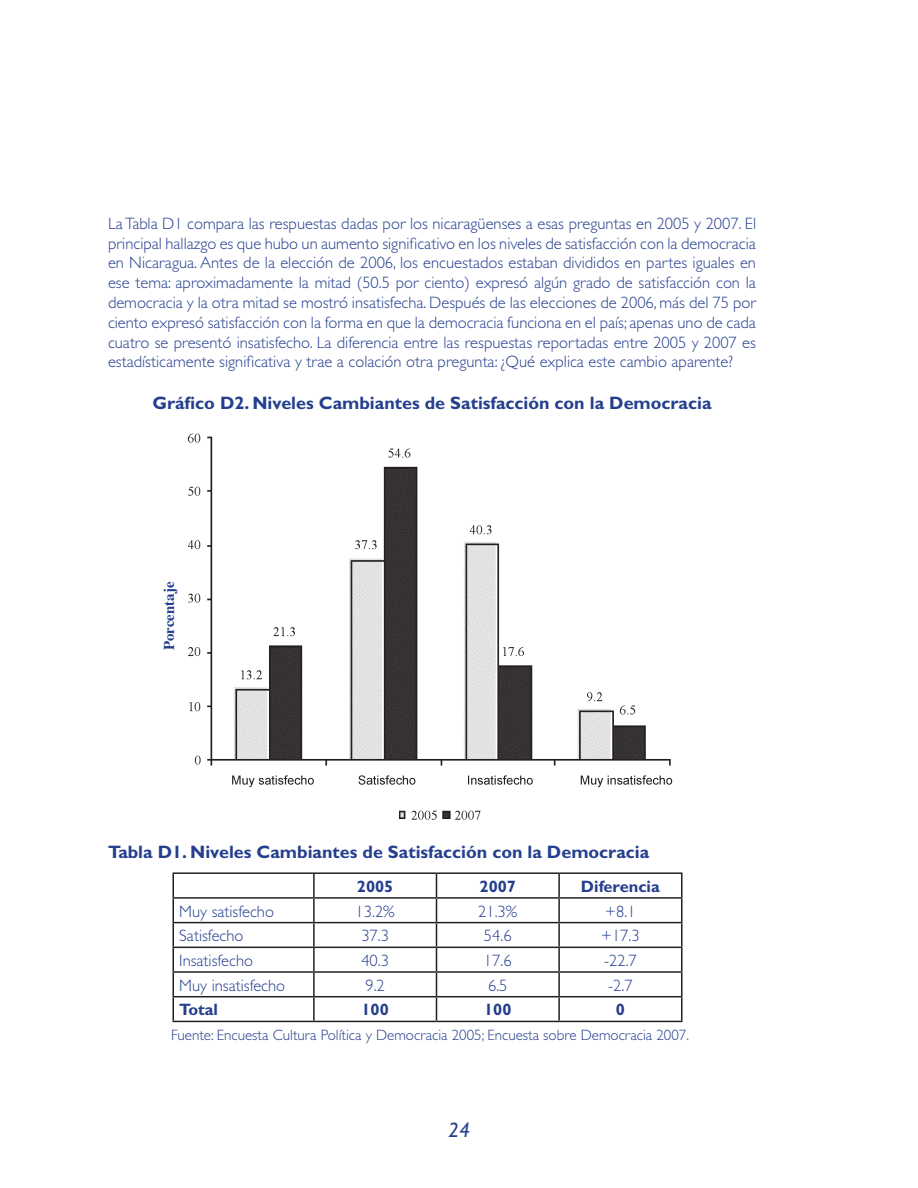
<style>
.page{position:relative;width:918px;height:1188px;background:#fff}
.page>*{position:absolute;margin:0;border:0;box-sizing:border-box;transform-origin:0 0}
.t1{font:italic 21px "Gill Sans";color:#253f8e}
.t2{font:700 18px "Gill Sans";color:#253f8e}
.t3{font:300 16.5px/19.8px "Gill Sans";color:#253f8e;text-align:justify}
.t4{font:700 16.5px "Gill Sans";color:#253f8e}
.t5{font:300 15px "Gill Sans";color:#253f8e}
.t6{font:700 15px "Times";color:#253f8e}
</style>
<div class="page">
<img style="left:188px;top:433px;width:485px;height:387px">
<hr style="left:172px;top:872px;width:142px;height:2px;background:#231f20">
<hr style="left:172px;top:874px;width:2px;height:23px;background:#231f20">
<hr style="left:314px;top:872px;width:122px;height:2px;background:#231f20">
<hr style="left:313px;top:874px;width:2px;height:23px;background:#231f20">
<hr style="left:436px;top:872px;width:123px;height:2px;background:#231f20">
<hr style="left:559px;top:872px;width:123px;height:2px;background:#231f20">
<hr style="left:558px;top:874px;width:2px;height:23px;background:#231f20">
<hr style="left:172px;top:897px;width:142px;height:2px;background:#231f20">
<hr style="left:172px;top:899px;width:2px;height:23px;background:#231f20">
<hr style="left:314px;top:897px;width:122px;height:2px;background:#231f20">
<hr style="left:313px;top:899px;width:2px;height:23px;background:#231f20">
<hr style="left:436px;top:897px;width:123px;height:2px;background:#231f20">
<hr style="left:559px;top:897px;width:123px;height:2px;background:#231f20">
<hr style="left:558px;top:899px;width:2px;height:23px;background:#231f20">
<hr style="left:172px;top:922px;width:142px;height:1px;background:#231f20">
<hr style="left:172px;top:923px;width:2px;height:24px;background:#231f20">
<hr style="left:314px;top:922px;width:122px;height:1px;background:#231f20">
<hr style="left:313px;top:923px;width:2px;height:24px;background:#231f20">
<hr style="left:436px;top:922px;width:123px;height:1px;background:#231f20">
<hr style="left:559px;top:922px;width:123px;height:1px;background:#231f20">
<hr style="left:558px;top:923px;width:2px;height:24px;background:#231f20">
<hr style="left:172px;top:947px;width:142px;height:1px;background:#231f20">
<hr style="left:172px;top:948px;width:2px;height:23px;background:#231f20">
<hr style="left:314px;top:947px;width:122px;height:1px;background:#231f20">
<hr style="left:313px;top:948px;width:2px;height:23px;background:#231f20">
<hr style="left:436px;top:947px;width:123px;height:1px;background:#231f20">
<hr style="left:559px;top:947px;width:123px;height:1px;background:#231f20">
<hr style="left:558px;top:948px;width:2px;height:23px;background:#231f20">
<hr style="left:172px;top:971px;width:142px;height:2px;background:#231f20">
<hr style="left:172px;top:973px;width:2px;height:23px;background:#231f20">
<hr style="left:314px;top:971px;width:122px;height:2px;background:#231f20">
<hr style="left:313px;top:973px;width:2px;height:23px;background:#231f20">
<hr style="left:436px;top:971px;width:123px;height:2px;background:#231f20">
<hr style="left:559px;top:971px;width:123px;height:2px;background:#231f20">
<hr style="left:558px;top:973px;width:2px;height:23px;background:#231f20">
<hr style="left:172px;top:996px;width:142px;height:1px;background:#231f20">
<hr style="left:172px;top:997px;width:2px;height:24px;background:#231f20">
<hr style="left:314px;top:996px;width:122px;height:1px;background:#231f20">
<hr style="left:313px;top:997px;width:2px;height:24px;background:#231f20">
<hr style="left:436px;top:996px;width:123px;height:1px;background:#231f20">
<svg style="left:436px;top:874px;width:1px;height:147px"></svg>
<hr style="left:559px;top:996px;width:123px;height:1px;background:#231f20">
<hr style="left:558px;top:997px;width:2px;height:24px;background:#231f20">
<svg style="left:681px;top:874px;width:1px;height:147px"></svg>
<hr style="left:172px;top:1021px;width:142px;height:1px;background:#231f20">
<hr style="left:314px;top:1021px;width:122px;height:1px;background:#231f20">
<hr style="left:436px;top:1021px;width:123px;height:1px;background:#231f20">
<hr style="left:559px;top:1021px;width:123px;height:1px;background:#231f20">
<p class="t3" style="left:108px;top:213px;width:650px">La Tabla D1 compara las respuestas dadas por los nicaragüenses a esas preguntas en 2005 y 2007. El principal hallazgo es que hubo un aumento significativo en los niveles de satisfacción con la democracia en Nicaragua. Antes de la elección de 2006, los encuestados estaban divididos en partes iguales en ese tema: aproximadamente la mitad (50.5 por ciento) expresó algún grado de satisfacción con la democracia y la otra mitad se mostró insatisfecha. Después de las elecciones de 2006, más del 75 por ciento expresó satisfacción con la forma en que la democracia funciona en el país; apenas uno de cada cuatro se presentó insatisfecho. La diferencia entre las respuestas reportadas entre 2005 y 2007 es estadísticamente significativa y trae a colación otra pregunta: ¿Qué explica este cambio aparente?</p>
<p class="t2" style="left:152px;top:392px;width:561px">Gráfico D2. Niveles Cambiantes de Satisfacción con la Democracia</p>
<p class="t6" style="left:159px;top:650px;width:70px;rotate:-90deg">Porcentaje</p>
<p class="t2" style="left:108px;top:841px;width:543px">Tabla D1. Niveles Cambiantes de Satisfacción con la Democracia</p>
<p class="t4" style="left:357px;top:877px;width:38px">2005</p>
<p class="t4" style="left:480px;top:877px;width:38px">2007</p>
<p class="t4" style="left:581px;top:877px;width:80px">Diferencia</p>
<p class="t3" style="left:179px;top:901px;width:96px">Muy satisfecho</p>
<p class="t3" style="left:356px;top:901px;width:41px">13.2%</p>
<p class="t3" style="left:478px;top:901px;width:41px">21.3%</p>
<p class="t3" style="left:605px;top:901px;width:32px">+8.1</p>
<p class="t3" style="left:179px;top:926px;width:66px">Satisfecho</p>
<p class="t3" style="left:361px;top:926px;width:29px">37.3</p>
<p class="t3" style="left:484px;top:926px;width:29px">54.6</p>
<p class="t3" style="left:601px;top:926px;width:40px">+17.3</p>
<p class="t3" style="left:179px;top:951px;width:75px">Insatisfecho</p>
<p class="t3" style="left:361px;top:951px;width:29px">40.3</p>
<p class="t3" style="left:484px;top:951px;width:29px">17.6</p>
<p class="t3" style="left:604px;top:951px;width:34px">-22.7</p>
<p class="t3" style="left:179px;top:975px;width:107px">Muy insatisfecho</p>
<p class="t3" style="left:365px;top:975px;width:21px">9.2</p>
<p class="t3" style="left:488px;top:975px;width:21px">6.5</p>
<p class="t3" style="left:608px;top:975px;width:26px">-2.7</p>
<p class="t4" style="left:179px;top:1000px;width:40px">Total</p>
<p class="t4" style="left:362px;top:1000px;width:29px">100</p>
<p class="t4" style="left:484px;top:1000px;width:29px">100</p>
<p class="t4" style="left:616px;top:1000px;width:11px">0</p>
<p class="t5" style="left:171px;top:1027px;width:520px">Fuente: Encuesta Cultura Política y Democracia 2005; Encuesta sobre Democracia 2007.</p>
<p class="t1" style="left:448px;top:1118px;width:12px">24</p>
</div>
